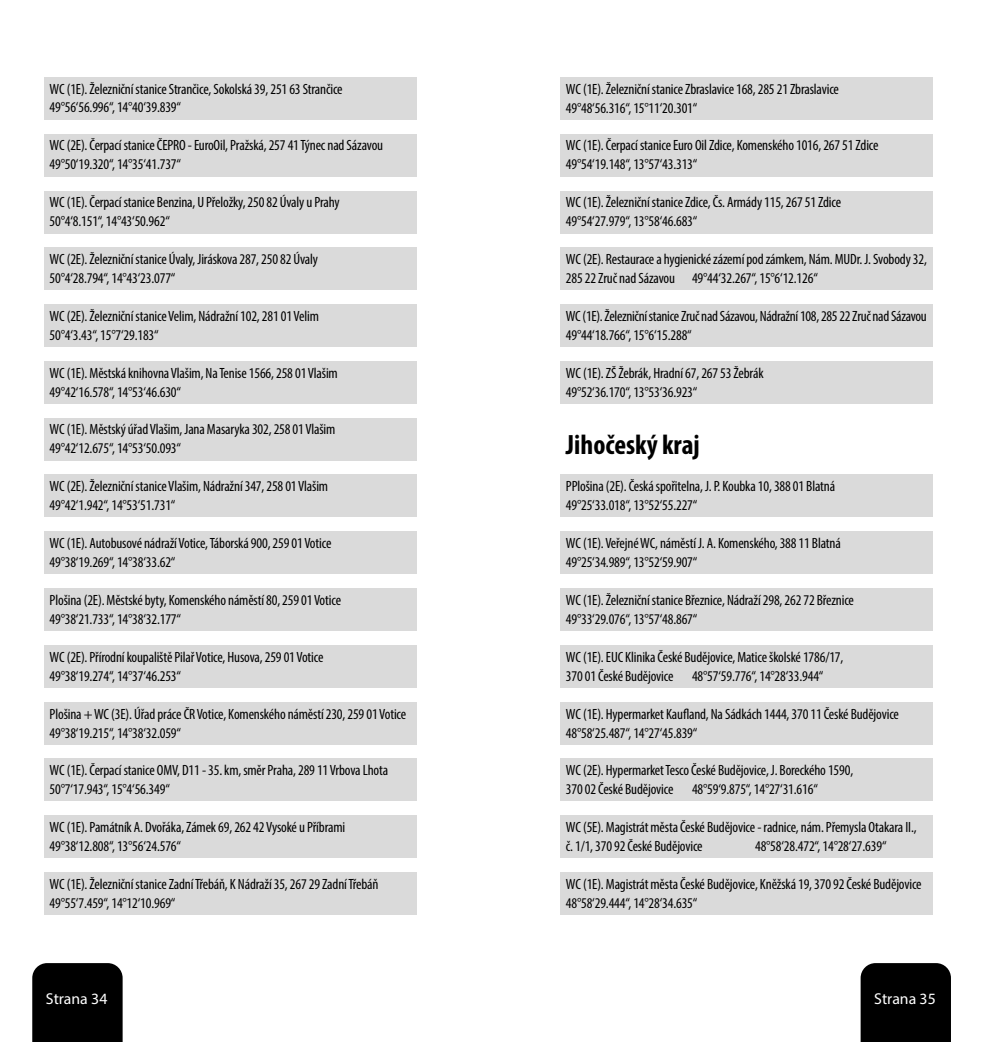
<style>
.page{position:relative;width:983px;height:1042px;background:#fff}
.page>*{position:absolute;margin:0;border:0;box-sizing:border-box;transform-origin:0 0}
.t1{font:700 condensed 28px "Myriad Pro";color:#000}
.t2{font:15.75px "Myriad Pro";color:#fff}
.t3{font:condensed 14.88px/18.9px "Myriad Pro";letter-spacing:-.01em;color:#000}
</style>
<div class="page">
<div style="left:860px;top:963px;width:90px;height:79px;background:#000"></div>
<div style="left:32px;top:963px;width:91px;height:79px;background:#000"></div>
<div style="left:560px;top:645px;width:373px;height:42px;background:#dadada"></div>
<div style="left:560px;top:702px;width:373px;height:42px;background:#dadada"></div>
<div style="left:560px;top:134px;width:373px;height:43px;background:#dadada"></div>
<div style="left:560px;top:191px;width:373px;height:42px;background:#dadada"></div>
<div style="left:560px;top:248px;width:373px;height:42px;background:#dadada"></div>
<div style="left:560px;top:304px;width:373px;height:43px;background:#dadada"></div>
<div style="left:560px;top:361px;width:373px;height:43px;background:#dadada"></div>
<div style="left:560px;top:475px;width:373px;height:42px;background:#dadada"></div>
<div style="left:560px;top:531px;width:373px;height:43px;background:#dadada"></div>
<div style="left:560px;top:588px;width:373px;height:43px;background:#dadada"></div>
<div style="left:560px;top:758px;width:373px;height:43px;background:#dadada"></div>
<div style="left:560px;top:815px;width:373px;height:43px;background:#dadada"></div>
<div style="left:560px;top:872px;width:373px;height:42px;background:#dadada"></div>
<div style="left:44px;top:77px;width:373px;height:43px;background:#dadada"></div>
<div style="left:44px;top:134px;width:373px;height:43px;background:#dadada"></div>
<div style="left:44px;top:191px;width:373px;height:42px;background:#dadada"></div>
<div style="left:44px;top:248px;width:373px;height:42px;background:#dadada"></div>
<div style="left:44px;top:304px;width:373px;height:43px;background:#dadada"></div>
<div style="left:44px;top:361px;width:373px;height:43px;background:#dadada"></div>
<div style="left:44px;top:418px;width:373px;height:42px;background:#dadada"></div>
<div style="left:44px;top:475px;width:373px;height:42px;background:#dadada"></div>
<div style="left:44px;top:531px;width:373px;height:43px;background:#dadada"></div>
<div style="left:44px;top:588px;width:373px;height:43px;background:#dadada"></div>
<div style="left:44px;top:645px;width:373px;height:42px;background:#dadada"></div>
<div style="left:44px;top:702px;width:373px;height:42px;background:#dadada"></div>
<div style="left:44px;top:758px;width:373px;height:43px;background:#dadada"></div>
<div style="left:44px;top:815px;width:373px;height:43px;background:#dadada"></div>
<div style="left:44px;top:872px;width:373px;height:42px;background:#dadada"></div>
<div style="left:560px;top:77px;width:373px;height:43px;background:#dadada"></div>
<p class="t3" style="left:50px;top:79px;width:294px">WC (1E). Železniční stanice Strančice, Sokolská 39, 251 63 Strančice<br>49°56‘56.996“, 14°40‘39.839“</p>
<p class="t3" style="left:50px;top:136px;width:335px">WC (2E). Čerpací stanice ČEPRO - EuroOil, Pražská, 257 41 Týnec nad Sázavou<br>49°50‘19.320“, 14°35‘41.737“</p>
<p class="t3" style="left:50px;top:193px;width:291px">WC (1E). Čerpací stanice Benzina, U Přeložky, 250 82 Úvaly u Prahy<br>50°4‘8.151“, 14°43‘50.962“</p>
<p class="t3" style="left:50px;top:249px;width:270px">WC (2E). Železniční stanice Úvaly, Jiráskova 287, 250 82 Úvaly<br>50°4‘28.794“, 14°43‘23.077“</p>
<p class="t3" style="left:50px;top:306px;width:271px">WC (2E). Železniční stanice Velim, Nádražní 102, 281 01 Velim<br>50°4‘3.43“, 15°7‘29.183“</p>
<p class="t3" style="left:50px;top:363px;width:289px">WC (1E). Městská knihovna Vlašim, Na Tenise 1566, 258 01 Vlašim<br>49°42‘16.578“, 14°53‘46.630“</p>
<p class="t3" style="left:50px;top:420px;width:287px">WC (1E). Městský úřad Vlašim, Jana Masaryka 302, 258 01 Vlašim<br>49°42‘12.675“, 14°53‘50.093“</p>
<p class="t3" style="left:50px;top:477px;width:280px">WC (2E). Železniční stanice Vlašim, Nádražní 347, 258 01 Vlašim<br>49°42‘1.942“, 14°53‘51.731“</p>
<p class="t3" style="left:50px;top:533px;width:283px">WC (1E). Autobusové nádraží Votice, Táborská 900, 259 01 Votice<br>49°38‘19.269“, 14°38‘33.62“</p>
<p class="t3" style="left:50px;top:590px;width:293px">Plošina (2E). Městské byty, Komenského náměstí 80, 259 01 Votice<br>49°38‘21.733“, 14°38‘32.177“</p>
<p class="t3" style="left:50px;top:647px;width:275px">WC (2E). Přírodní koupaliště Pilař Votice, Husova, 259 01 Votice<br>49°38‘19.274“, 14°37‘46.253“</p>
<p class="t3" style="left:50px;top:704px;width:358px">Plošina + WC (3E). Úřad práce ČR Votice, Komenského náměstí 230, 259 01 Votice<br>49°38‘19.215“, 14°38‘32.059“</p>
<p class="t3" style="left:50px;top:761px;width:340px">WC (1E). Čerpací stanice OMV, D11 - 35. km, směr Praha, 289 11 Vrbova Lhota<br>50°7‘17.943“, 15°4‘56.349“</p>
<p class="t3" style="left:50px;top:817px;width:297px">WC (1E). Památník A. Dvořáka, Zámek 69, 262 42 Vysoké u Příbrami<br>49°38‘12.808“, 13°56‘24.576“</p>
<p class="t3" style="left:50px;top:874px;width:330px">WC (1E). Železniční stanice Zadní Třebáň, K Nádraží 35, 267 29 Zadní Třebáň<br>49°55‘7.459“, 14°12‘10.969“</p>
<p class="t3" style="left:566px;top:79px;width:274px">WC (1E). Železniční stanice Zbraslavice 168, 285 21 Zbraslavice<br>49°48‘56.316“, 15°11‘20.301“</p>
<p class="t3" style="left:566px;top:136px;width:314px">WC (1E). Čerpací stanice Euro Oil Zdice, Komenského 1016, 267 51 Zdice<br>49°54‘19.148“, 13°57‘43.313“</p>
<p class="t3" style="left:566px;top:193px;width:276px">WC (1E). Železniční stanice Zdice, Čs. Armády 115, 267 51 Zdice<br>49°54‘27.979“, 13°58‘46.683“</p>
<p class="t3" style="left:566px;top:249px;width:362px">WC (2E). Restaurace a hygienické zázemí pod zámkem, Nám. MUDr. J. Svobody 32,<br>285 22 Zruč nad Sázavou 49°44‘32.267“, 15°6‘12.126“</p>
<p class="t3" style="left:566px;top:306px;width:362px">WC (1E). Železniční stanice Zruč nad Sázavou, Nádražní 108, 285 22 Zruč nad Sázavou<br>49°44‘18.766“, 15°6‘15.288“</p>
<p class="t3" style="left:566px;top:363px;width:199px">WC (1E). ZŠ Žebrák, Hradní 67, 267 53 Žebrák<br>49°52‘36.170“, 13°53‘36.923“</p>
<h1 class="t1" style="left:566px;top:427px;width:135px">Jihočeský kraj</h1>
<p class="t3" style="left:566px;top:477px;width:270px">PPlošina (2E). Česká spořitelna, J. P. Koubka 10, 388 01 Blatná<br>49°25‘33.018“, 13°52‘55.227“</p>
<p class="t3" style="left:566px;top:533px;width:276px">WC (1E). Veřejné WC, náměstí J. A. Komenského, 388 11 Blatná<br>49°25‘34.989“, 13°52‘59.907“</p>
<p class="t3" style="left:566px;top:590px;width:289px">WC (1E). Železniční stanice Březnice, Nádraží 298, 262 72 Březnice<br>49°33‘29.076“, 13°57‘48.867“</p>
<p class="t3" style="left:566px;top:647px;width:279px">WC (1E). EUC Klinika České Budějovice, Matice školské 1786/17,<br>370 01 České Budějovice</p>
<p class="t3" style="left:692px;top:666px;width:133px">48°57‘59.776“, 14°28‘33.944“</p>
<p class="t3" style="left:566px;top:704px;width:334px">WC (1E). Hypermarket Kaufland, Na Sádkách 1444, 370 11 České Budějovice<br>48°58‘25.487“, 14°27‘45.839“</p>
<p class="t3" style="left:566px;top:761px;width:289px">WC (2E). Hypermarket Tesco České Budějovice, J. Boreckého 1590,<br>370 02 České Budějovice</p>
<p class="t3" style="left:692px;top:780px;width:127px">48°59‘9.875“, 14°27‘31.616“</p>
<p class="t3" style="left:566px;top:818px;width:352px">WC (5E). Magistrát města České Budějovice - radnice, nám. Přemysla Otakara II., č. 1/1, 370 92 České Budějovice</p>
<p class="t3" style="left:755px;top:836px;width:133px">48°58‘28.472“, 14°28‘27.639“</p>
<p class="t3" style="left:566px;top:874px;width:357px">WC (1E). Magistrát města České Budějovice, Kněžská 19, 370 92 České Budějovice<br>48°58‘29.444“, 14°28‘34.635“</p>
<p class="t2" style="left:46px;top:989px;width:63px">Strana 34</p>
<p class="t2" style="left:874px;top:989px;width:63px">Strana 35</p>
</div>
